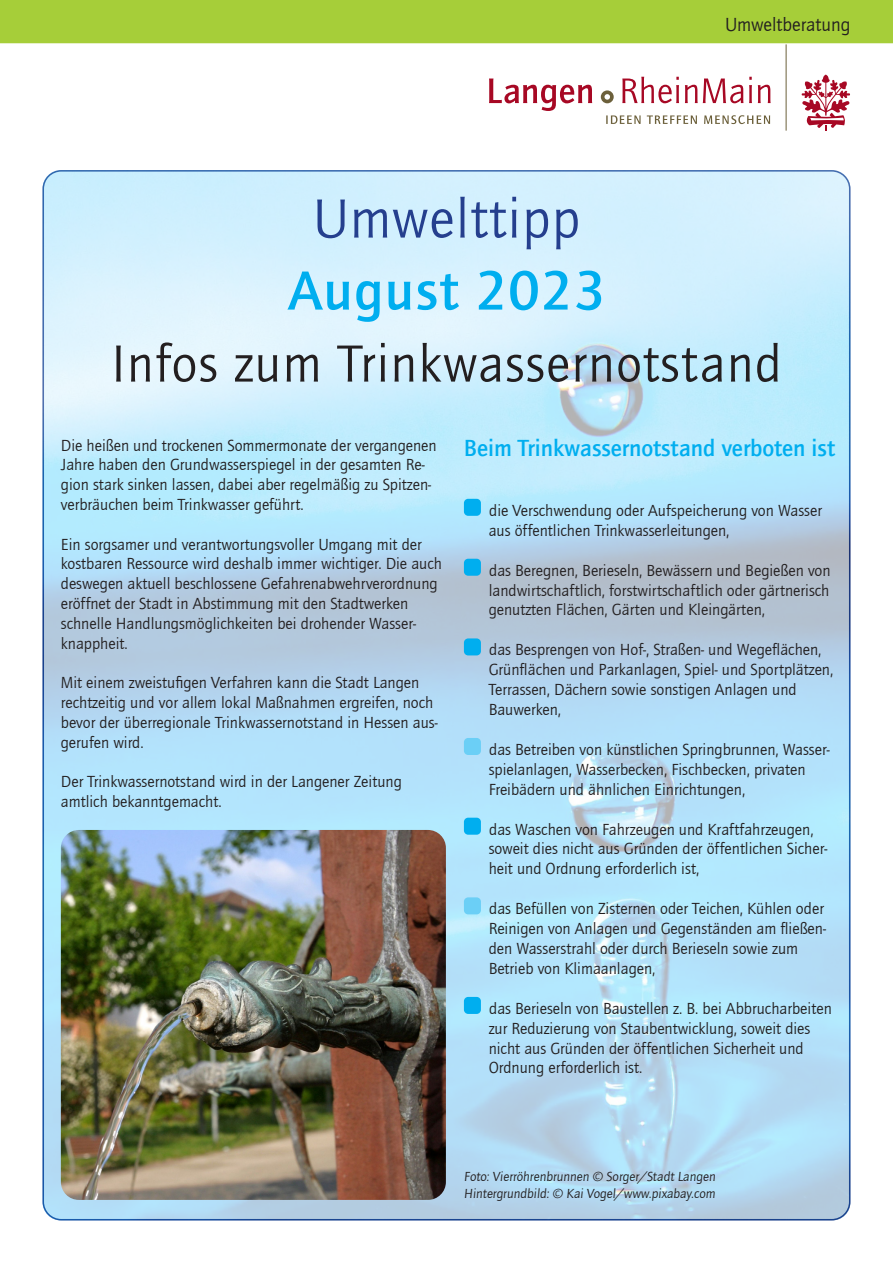
<style>
.page{position:relative;width:893px;height:1263px;background:#fff}
.page>*{position:absolute;margin:0;border:0;box-sizing:border-box;transform-origin:0 0}
.t1{font:57px "ITC Quay Sans Com";letter-spacing:.025em;color:#253f8e}
.t2{font:500 57px "ITC Quay Sans Com";letter-spacing:.025em;color:#00aeef}
.t3{font:54px "ITC Quay Sans Com";letter-spacing:.025em;color:#231f20}
.t4{font:500 24px "ITC Quay Sans Com";color:#00aeef}
.t5{font:19.5px "ITC Quay Sans Com";color:#231f20}
.t6{font:16.5px/19.8px "ITC Quay Sans Com";color:#231f20}
.t7{font:13.5px "ITC Quay Sans Com";color:#231f20}
</style>
<div class="page">
<svg style="left:606px;top:115px;width:35px;height:9px"></svg>
<svg style="left:647px;top:115px;width:50px;height:9px"></svg>
<svg style="left:704px;top:115px;width:66px;height:9px"></svg>
<svg style="left:622px;top:77px;width:57px;height:26px"></svg>
<svg style="left:685px;top:79px;width:58px;height:24px"></svg>
<svg style="left:749px;top:77px;width:3px;height:26px"></svg>
<svg style="left:758px;top:85px;width:13px;height:18px"></svg>
<svg style="left:601px;top:90px;width:13px;height:13px"></svg>
<svg style="left:489px;top:79px;width:103px;height:32px"></svg>
<svg style="left:801px;top:75px;width:49px;height:56px"></svg>
<hr style="left:786px;top:44px;width:1px;height:87px;background:#6c603b">
<div style="left:0;top:0;width:893px;height:43px;background:#a6ce39"></div>
<img style="left:43px;top:170px;width:807px;height:1050px">
<img style="left:61px;top:830px;width:385px;height:370px">
<div style="left:464px;top:499px;width:17px;height:17px;background:#00aeef;border-radius:4px"></div>
<div style="left:464px;top:559px;width:17px;height:17px;background:#00aeef;border-radius:4px"></div>
<div style="left:464px;top:638px;width:17px;height:17px;background:#00aeef;border-radius:4px"></div>
<div style="left:464px;top:738px;width:17px;height:17px;background:#6bcff6;border-radius:4px"></div>
<div style="left:464px;top:818px;width:17px;height:17px;background:#00aeef;border-radius:4px"></div>
<div style="left:464px;top:897px;width:17px;height:17px;background:#6bcff6;border-radius:4px"></div>
<div style="left:464px;top:997px;width:17px;height:17px;background:#00aeef;border-radius:4px"></div>
<p class="t5" style="left:725px;top:13px;width:127px">Umweltberatung</p>
<p class="t1" style="left:313px;top:185px;width:269px">Umwelttipp</p>
<p class="t2" style="left:288px;top:256px;width:318px">August 2023</p>
<p class="t3" style="left:111px;top:332px;width:672px">Infos zum Trinkwassernotstand</p>
<p class="t6" style="left:61px;top:435px;width:377px">Die heißen und trockenen Sommermonate der vergangenen Jahre haben den Grundwasserspiegel in der gesamten Re&shy;gion stark sinken lassen, dabei aber regelmäßig zu Spitzen&shy;verbräuchen beim Trinkwasser geführt.</p>
<p class="t6" style="left:61px;top:534px;width:383px">Ein sorgsamer und verantwortungsvoller Umgang mit der kostbaren Ressource wird deshalb immer wichtiger. Die auch deswegen aktuell beschlossene Gefahrenabwehrverordnung eröffnet der Stadt in Abstimmung mit den Stadtwerken schnelle Handlungsmöglichkeiten bei drohender Wasser&shy;knappheit.</p>
<p class="t6" style="left:61px;top:672px;width:378px">Mit einem zweistufigen Verfahren kann die Stadt Langen rechtzeitig und vor allem lokal Maßnahmen ergreifen, noch bevor der überregionale Trinkwassernotstand in Hessen aus&shy;gerufen wird.</p>
<p class="t6" style="left:61px;top:771px;width:342px">Der Trinkwassernotstand wird in der Langener Zeitung</p>
<p class="t6" style="left:61px;top:791px;width:162px">amtlich bekanntgemacht.</p>
<p class="t4" style="left:464px;top:433px;width:373px">Beim Trinkwassernotstand verboten ist</p>
<p class="t6" style="left:489px;top:500px;width:334px">die Verschwendung oder Aufspeicherung von Wasser</p>
<p class="t6" style="left:489px;top:520px;width:242px">aus öffentlichen Trinkwasserleitungen,</p>
<p class="t6" style="left:489px;top:560px;width:343px">das Beregnen, Berieseln, Bewässern und Begießen von</p>
<p class="t6" style="left:489px;top:580px;width:342px">landwirtschaftlich, forstwirtschaftlich oder gärtnerisch</p>
<p class="t6" style="left:489px;top:600px;width:278px">genutzten Flächen, Gärten und Kleingärten,</p>
<p class="t6" style="left:489px;top:640px;width:334px">das Besprengen von Hof-, Straßen- und Wegeflächen,</p>
<p class="t6" style="left:489px;top:660px;width:346px">Grünflächen und Parkanlagen, Spiel- und Sportplätzen,</p>
<p class="t6" style="left:489px;top:679px;width:309px">Terrassen, Dächern sowie sonstigen Anlagen und</p>
<p class="t6" style="left:489px;top:699px;width:74px">Bauwerken,</p>
<p class="t6" style="left:489px;top:739px;width:342px">das Betreiben von künstlichen Springbrunnen, Wasser-</p>
<p class="t6" style="left:489px;top:759px;width:319px">spielanlagen, Wasserbecken, Fischbecken, privaten</p>
<p class="t6" style="left:489px;top:779px;width:258px">Freibädern und ähnlichen Einrichtungen,</p>
<p class="t6" style="left:489px;top:819px;width:326px">das Waschen von Fahrzeugen und Kraftfahrzeugen,</p>
<p class="t6" style="left:489px;top:839px;width:340px">soweit dies nicht aus Gründen der öffentlichen Sicher-</p>
<p class="t6" style="left:489px;top:859px;width:212px">heit und Ordnung erforderlich ist,</p>
<p class="t6" style="left:489px;top:899px;width:336px">das Befüllen von Zisternen oder Teichen, Kühlen oder</p>
<p class="t6" style="left:489px;top:918px;width:339px">Reinigen von Anlagen und Gegenständen am fließen-</p>
<p class="t6" style="left:489px;top:938px;width:311px">den Wasserstrahl oder durch Berieseln sowie zum</p>
<p class="t6" style="left:489px;top:958px;width:168px">Betrieb von Klimaanlagen,</p>
<p class="t6" style="left:489px;top:998px;width:344px">das Berieseln von Baustellen z. B. bei Abbrucharbeiten</p>
<p class="t6" style="left:489px;top:1018px;width:323px">zur Reduzierung von Staubentwicklung, soweit dies</p>
<p class="t6" style="left:489px;top:1038px;width:317px">nicht aus Gründen der öffentlichen Sicherheit und</p>
<p class="t6" style="left:489px;top:1058px;width:155px">Ordnung erforderlich ist.</p>
<p class="t7" style="left:464px;top:1169px;width:255px">Foto: Vierröhrenbrunnen © Sorger/Stadt Langen</p>
<p class="t7" style="left:464px;top:1185px;width:255px">Hintergrundbild: © Kai Vogel/www.pixabay.com</p>
</div>
